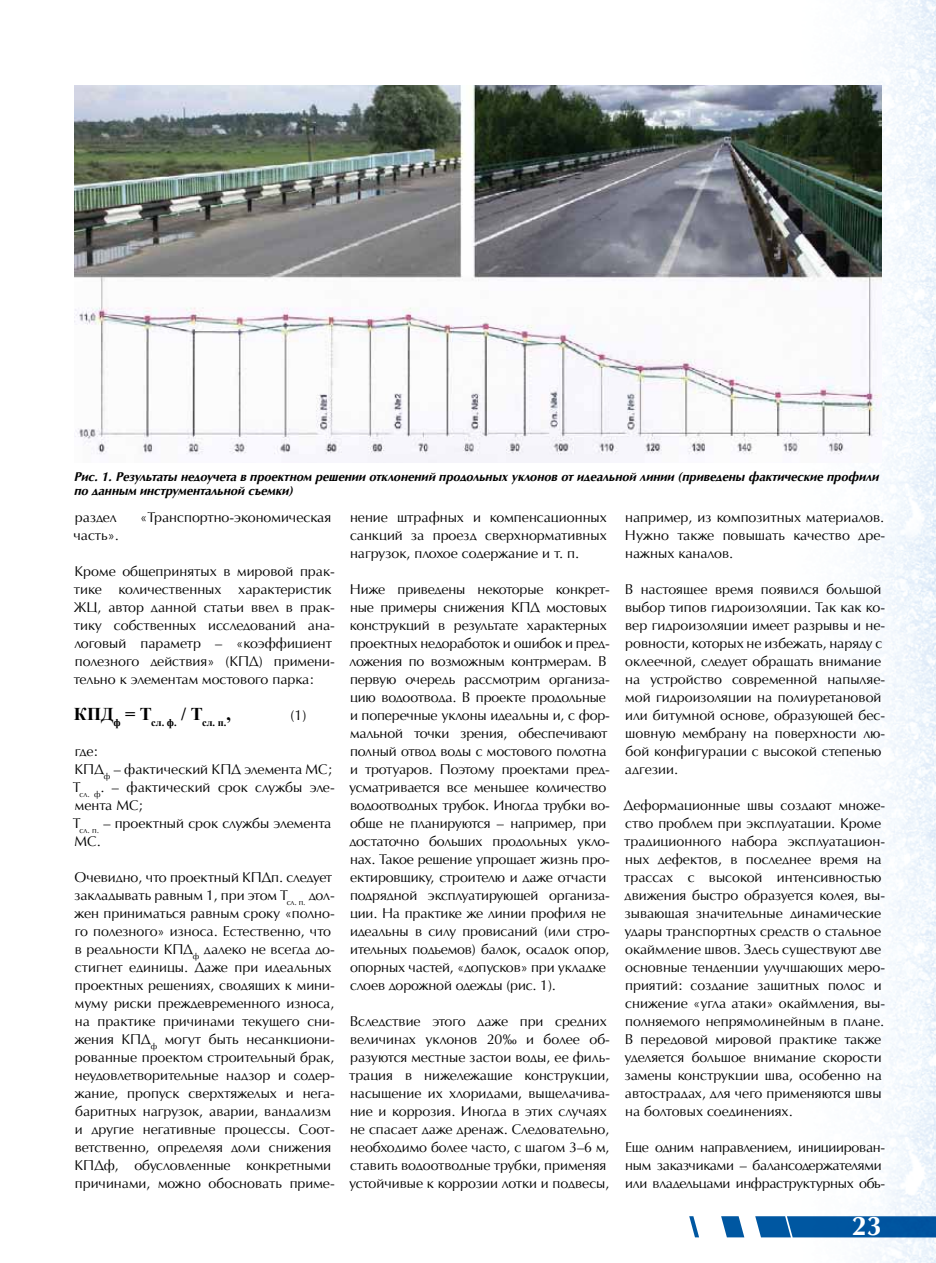
<style>
.page{position:relative;width:936px;height:1263px;background:#fff}
.page>*{position:absolute;margin:0;border:0;box-sizing:border-box;transform-origin:0 0}
.t1{font:700 27px "AG Opus High Resolution";color:#fff}
.t2{font:14.25px/18px "AG Opus High Resolution";color:#000}
.t3{font:14.25px/18px "AG Opus High Resolution";letter-spacing:-.02em;color:#000}
.t4{font:italic 700 12.75px/13.5px "AG Opus High Resolution";color:#000}
.t5{font:700 10.5px "Times New Roman";color:#000}
</style>
<div class="page">
<img style="left:792px;top:0;width:143px;height:1263px">
<svg style="left:689px;top:1216px;width:246px;height:21px"></svg>
<img style="left:74px;top:85px;width:807px;height:377px">
<p class="t4" style="left:74px;top:470px;width:806px">Рис. 1. Результаты недоучета в проектном решении отклонений продольных уклонов от идеальной линии (приведены фактические профили по данным инструментальной съемки)</p>
<p class="t2" style="left:75px;top:508px;width:43px">раздел</p>
<p class="t2" style="left:140px;top:508px;width:192px">«Транспортно-экономическая</p>
<p class="t2" style="left:73px;top:526px;width:47px">часть».</p>
<p class="t2" style="left:74px;top:562px;width:263px">Кроме общепринятых в мировой прак&shy;тике количественных характеристик ЖЦ, автор данной статьи ввел в прак&shy;тику собственных исследований ана&shy;логовый параметр – «коэффициент полезного действия» (КПД) примени&shy;тельно к элементам мостового парка:</p>
<p class="t5" style="left:74px;top:715px;width:158px"><sup>КПД</sup>ф <sup>=</sup> <sup>Т</sup>сл. ф. <sup>/</sup> <sup>Т</sup>сл. п.<sup>,</sup></p>
<p class="t2" style="left:290px;top:706px;width:17px">(1)</p>
<p class="t2" style="left:73px;top:742px;width:263px">где:<br>КПД<sub>ф</sub> – фактический КПД элемента МС;<br>Т<sub>сл.</sub> <sub>ф</sub>. – фактический срок службы эле&shy;мента МС;<br>Т<sub>сл.</sub> <sub>п.</sub> – проектный срок службы элемента<br>МС.</p>
<p class="t2" style="left:74px;top:868px;width:262px">Очевидно, что проектный КПДп. следует закладывать равным 1, при этом Т<sub>сл.</sub> <sub>п.</sub> дол&shy;жен приниматься равным сроку «полно&shy;го полезного» износа. Естественно, что в реальности КПД<sub>ф</sub> далеко не всегда до&shy;стигнет единицы. Даже при идеальных проектных решениях, сводящих к мини&shy;муму риски преждевременного износа, на практике причинами текущего сни&shy;жения КПД<sub>ф</sub> могут быть несанкциони&shy;рованные проектом строительный брак, неудовлетворительные надзор и содер&shy;жание, пропуск сверхтяжелых и нега&shy;баритных нагрузок, аварии, вандализм и другие негативные процессы. Соот&shy;ветственно, определяя доли снижения КПДф, обусловленные конкретными причинами, можно обосновать приме-</p>
<p class="t2" style="left:350px;top:508px;width:258px;text-align:justify">нение штрафных и компенсационных санкций за проезд сверхнормативных нагрузок, плохое содержание и т. п.</p>
<p class="t2" style="left:349px;top:580px;width:262px">Ниже приведены некоторые конкрет&shy;ные примеры снижения КПД мостовых конструкций в результате характерных проектных недоработок и ошибок и пред&shy;ложения по возможным контрмерам. В первую очередь рассмотрим организа&shy;цию водоотвода. В проекте продольные и поперечные уклоны идеальны и, с фор&shy;мальной точки зрения, обеспечивают полный отвод воды с мостового полотна и тротуаров. Поэтому проектами пред&shy;усматривается все меньшее количество водоотводных трубок. Иногда трубки во&shy;обще не планируются – например, при достаточно больших продольных укло&shy;нах. Такое решение упрощает жизнь про&shy;ектировщику, строителю и даже отчасти подрядной эксплуатирующей организа&shy;ции. На практике же линии профиля не идеальны в силу провисаний (или стро&shy;ительных подъемов) балок, осадок опор, опорных частей, «допусков» при укладке слоев дорожной одежды (рис. 1).</p>
<p class="t2" style="left:349px;top:1012px;width:262px">Вследствие этого даже при средних величинах уклонов 20‰ и более об&shy;разуются местные застои воды, ее филь&shy;трация в нижележащие конструкции, насыщение их хлоридами, выщелачива&shy;ние и коррозия. Иногда в этих случаях не спасает даже дренаж. Следовательно, необходимо более часто, с шагом 3–6 м, ставить водоотводные трубки, применяя устойчивые к коррозии лотки и подвесы,</p>
<p class="t2" style="left:625px;top:508px;width:262px;text-align:justify">например, из композитных материалов.<br>Нужно также повышать качество дре&shy;нажных каналов.</p>
<p class="t2" style="left:625px;top:580px;width:262px">В настоящее время появился большой выбор типов гидроизоляции. Так как ко&shy;вер гидроизоляции имеет разрывы и не&shy;ровности, которых не избежать, наряду с оклеечной, следует обращать внимание на устройство современной напыляе&shy;мой гидроизоляции на полиуретановой или битумной основе, образующей бес&shy;шовную мембрану на поверхности лю&shy;бой конфигурации с высокой степенью адгезии.</p>
<p class="t2" style="left:624px;top:796px;width:263px">Деформационные швы создают множе&shy;ство проблем при эксплуатации. Кроме традиционного набора эксплуатацион&shy;ных дефектов, в последнее время на трассах с высокой интенсивностью движения быстро образуется колея, вы&shy;зывающая значительные динамические удары транспортных средств о стальное окаймление швов. Здесь существуют две основные тенденции улучшающих меро&shy;приятий: создание защитных полос и снижение «угла атаки» окаймления, вы&shy;полняемого непрямолинейным в плане.<br>В передовой мировой практике также уделяется большое внимание скорости замены конструкции шва, особенно на автострадах, для чего применяются швы на болтовых соединениях.</p>
<p class="t3" style="left:625px;top:1138px;width:262px">Еще одним направлением, инициирован&shy;ным заказчиками – балансодержателями или владельцами инфраструктурных объ-</p>
<h1 class="t1" style="left:851px;top:1210px;width:32px">23</h1>
</div>
